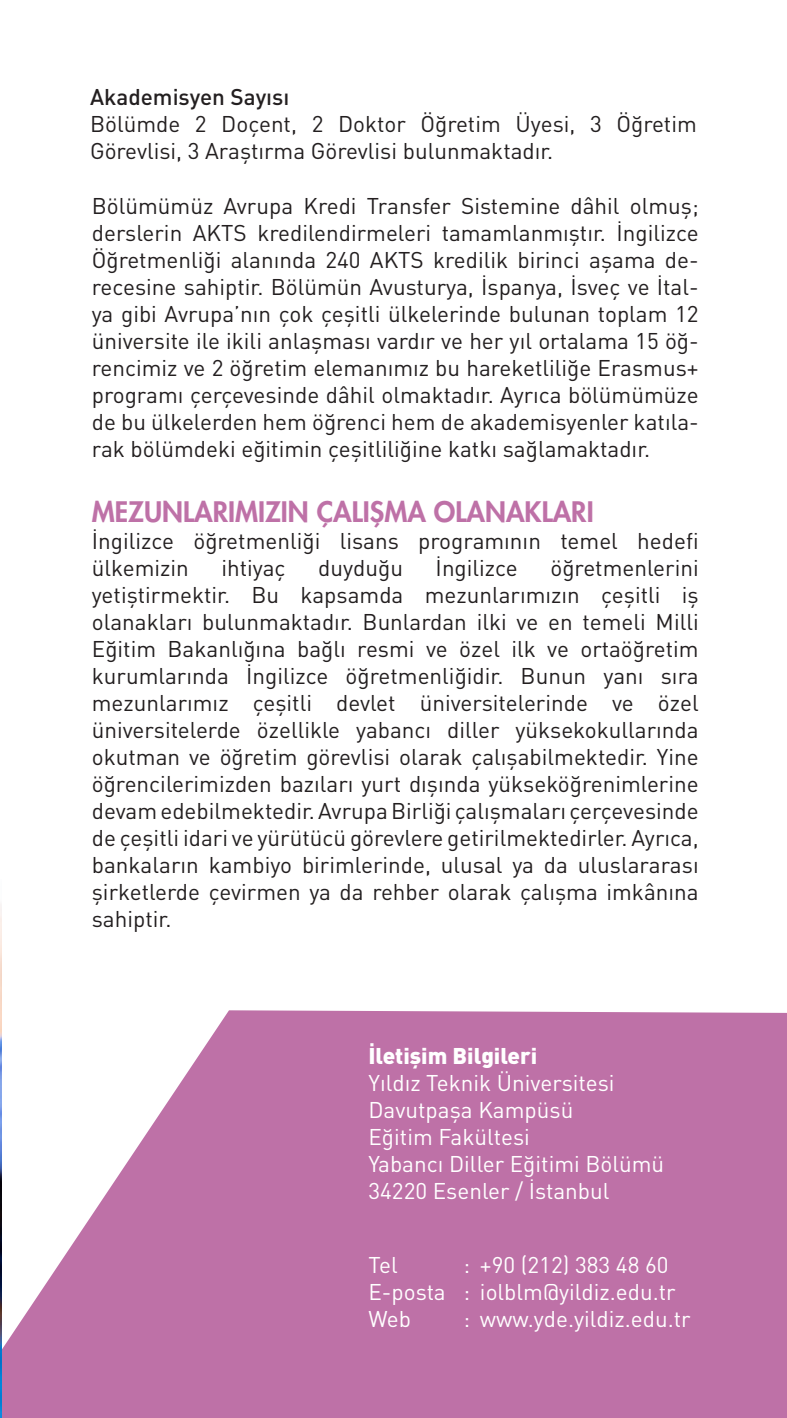
<style>
.page{position:relative;width:787px;height:1418px;background:#fff}
.page>*{position:absolute;margin:0;border:0;box-sizing:border-box;transform-origin:0 0}
.t1{font:800 27.5px "Futura Std";color:#be71a7}
.t2{font:22.5px/27px "DIN Pro";color:#231f20;text-align:justify}
.t3{font:22.5px "DIN Pro";color:#fff}
.t4{font:900 22.5px "DIN Pro";color:#fff}
.t5{font:500 22.5px "DIN Pro";color:#231f20}
</style>
<div class="page">
<svg style="left:1px;top:1010px;width:786px;height:407px;background:#c582b1"></svg>
<img style="left:0;top:904px;width:1px;height:513px">
<p class="t5" style="left:90px;top:81px;width:201px">Akademisyen Sayısı</p>
<p class="t2" style="left:90px;top:109px;width:608px">Bölümde 2 Doçent, 2 Doktor Öğretim Üyesi, 3 Öğretim<br>Görevlisi, 3 Araştırma Görevlisi bulunmaktadır.</p>
<p class="t2" style="left:92px;top:191px;width:608px">Bölümümüz Avrupa Kredi Transfer Sistemine dâhil olmuş; derslerin AKTS kredilendirmeleri tamamlanmıştır. İngilizce Öğretmenliği alanında 240 AKTS kredilik birinci aşama de&shy;recesine sahiptir. Bölümün Avusturya, İspanya, İsveç ve İtal&shy;ya gibi Avrupa’nın çok çeşitli ülkelerinde bulunan toplam 12 üniversite ile ikili anlaşması vardır ve her yıl ortalama 15 öğ&shy;rencimiz ve 2 öğretim elemanımız bu hareketliliğe Erasmus+ programı çerçevesinde dâhil olmaktadır. Ayrıca bölümümüze de bu ülkelerden hem öğrenci hem de akademisyenler katıla&shy;rak bölümdeki eğitimin çeşitliliğine katkı sağlamaktadır.</p>
<p class="t1" style="left:92px;top:494px;width:503px">MEZUNLARIMIZIN ÇALIŞMA OLANAKLARI</p>
<p class="t2" style="left:92px;top:526px;width:608px">İngilizce öğretmenliği lisans programının temel hedefi ülkemizin</p>
<p class="t2" style="left:221px;top:553px;width:66px">ihtiyaç</p>
<p class="t2" style="left:318px;top:553px;width:86px">duyduğu</p>
<p class="t2" style="left:435px;top:553px;width:84px">İngilizce</p>
<p class="t2" style="left:92px;top:553px;width:608px;text-indent:458px">öğretmenlerini yetiştirmektir. Bu kapsamda mezunlarımızın çeşitli iş olanakları bulunmaktadır. Bunlardan ilki ve en temeli Milli Eğitim Bakanlığına bağlı resmi ve özel ilk ve ortaöğretim kurumlarında İngilizce öğretmenliğidir. Bunun yanı sıra mezunlarımız çeşitli devlet üniversitelerinde ve özel üniversitelerde özellikle yabancı diller yüksekokullarında okutman ve öğretim görevlisi olarak çalışabilmektedir. Yine öğrencilerimizden bazıları yurt dışında yükseköğrenimlerine devam edebilmektedir. Avrupa Birliği çalışmaları çerçevesinde de çeşitli idari ve yürütücü görevlere getirilmektedirler. Ayrıca, bankaların kambiyo birimlerinde, ulusal ya da uluslararası şirketlerde çevirmen ya da rehber olarak çalışma imkânına sahiptir.</p>
<p class="t4" style="left:368px;top:1040px;width:170px">İletişim Bilgileri</p>
<p class="t3" style="left:368px;top:1067px;width:248px">Yıldız Teknik Üniversitesi</p>
<p class="t3" style="left:368px;top:1094px;width:206px">Davutpaşa Kampüsü</p>
<p class="t3" style="left:368px;top:1121px;width:163px">Eğitim Fakültesi</p>
<p class="t3" style="left:368px;top:1148px;width:297px">Yabancı Diller Eğitimi Bölümü</p>
<p class="t3" style="left:368px;top:1175px;width:242px">34220 Esenler / İstanbul</p>
<p class="t3" style="left:368px;top:1249px;width:31px">Tel</p>
<p class="t3" style="left:368px;top:1276px;width:79px">E-posta</p>
<p class="t3" style="left:368px;top:1303px;width:44px">Web</p>
<p class="t3" style="left:463px;top:1249px;width:207px">: +90 (212) 383 48 60</p>
<p class="t3" style="left:463px;top:1276px;width:214px">: iolblm@yildiz.edu.tr</p>
<p class="t3" style="left:463px;top:1303px;width:229px">: www.yde.yildiz.edu.tr</p>
</div>
